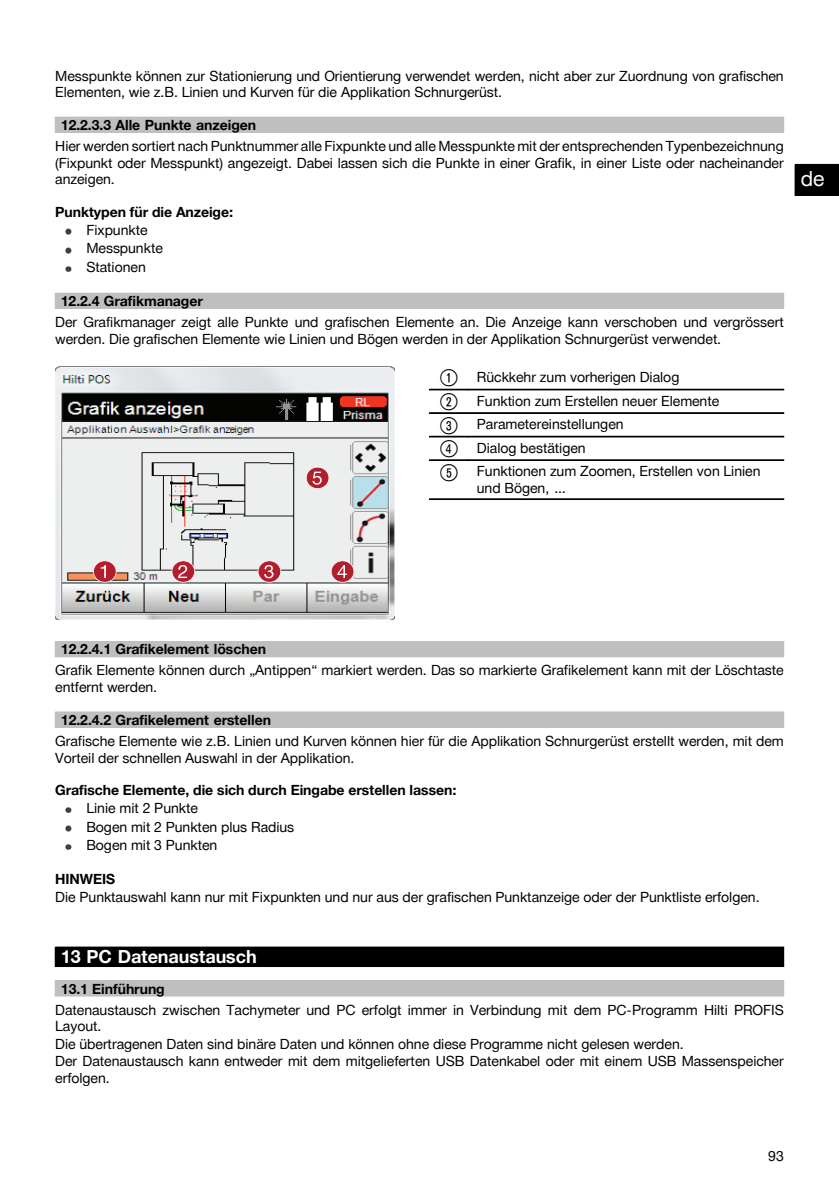
<style>
.page{position:relative;width:839px;height:1191px;background:#fff}
.page>*{position:absolute;margin:0;border:0;box-sizing:border-box;transform-origin:0 0}
.t1{font:21px "Hilti";color:#fff}
.t2{font:700 18px "Hilti";color:#fff}
.t3{font:14px/18.8px "Hilti";color:#000}
.t4{font:700 14px "Hilti";color:#000}
.s1{font-family:"KA15 positive";font-size:23px}
</style>
<div class="page">
<svg style="left:65px;top:228px;width:6px;height:7px"></svg>
<svg style="left:65px;top:247px;width:6px;height:7px"></svg>
<svg style="left:65px;top:266px;width:6px;height:6px"></svg>
<img style="left:55px;top:367px;width:340px;height:253px">
<svg style="left:306px;top:467px;width:23px;height:22px"></svg>
<svg style="left:93px;top:560px;width:24px;height:23px"></svg>
<svg style="left:172px;top:560px;width:23px;height:23px"></svg>
<svg style="left:258px;top:560px;width:23px;height:23px"></svg>
<svg style="left:331px;top:560px;width:23px;height:23px"></svg>
<svg style="left:65px;top:807px;width:6px;height:6px"></svg>
<svg style="left:65px;top:825px;width:6px;height:7px"></svg>
<svg style="left:65px;top:844px;width:6px;height:6px"></svg>
<div style="left:55px;top:117px;width:729px;height:15px;background:#bfbfbf"></div>
<div style="left:55px;top:293px;width:729px;height:15px;background:#bfbfbf"></div>
<hr style="left:429px;top:389px;width:39px;height:1px;background:#000">
<hr style="left:468px;top:389px;width:316px;height:1px;background:#000">
<hr style="left:429px;top:413px;width:355px;height:1px;background:#000">
<hr style="left:429px;top:436px;width:39px;height:1px;background:#000">
<hr style="left:468px;top:436px;width:316px;height:1px;background:#000">
<hr style="left:429px;top:460px;width:39px;height:1px;background:#000">
<hr style="left:468px;top:460px;width:316px;height:1px;background:#000">
<hr style="left:429px;top:499px;width:355px;height:1px;background:#000">
<div style="left:55px;top:641px;width:729px;height:16px;background:#bfbfbf"></div>
<div style="left:55px;top:712px;width:729px;height:15px;background:#bfbfbf"></div>
<div style="left:55px;top:947px;width:729px;height:19px;background:#000"></div>
<div style="left:55px;top:981px;width:729px;height:15px;background:#bfbfbf"></div>
<svg style="left:795px;top:195px;width:44px;height:1px"></svg>
<div style="left:795px;top:164px;width:44px;height:31px;background:#000"></div>
<p class="t3" style="left:55px;top:67px;width:730px;line-height:16.6px">Messpunkte können zur Stationierung und Orientierung verwendet werden, nicht aber zur Zuordnung von grafischen<br>Elementen, wie z.B. Linien und Kurven für die Applikation Schnurgerüst.</p>
<p class="t4" style="left:61px;top:117px;width:197px">12.2.3.3 Alle Punkte anzeigen</p>
<p class="t3" style="left:55px;top:138px;width:730px;line-height:16.8px;text-align:justify">Hier werden sortiert nach Punktnummer alle Fixpunkte und alle Messpunkte mit der entsprechenden Typenbezeichnung (Fixpunkt oder Messpunkt) angezeigt. Dabei lassen sich die Punkte in einer Grafik, in einer Liste oder nacheinander anzeigen.</p>
<p class="t4" style="left:55px;top:204px;width:179px">Punktypen für die Anzeige:</p>
<p class="t3" style="left:86px;top:220px;width:78px">Fixpunkte<br>Messpunkte<br>Stationen</p>
<p class="t4" style="left:61px;top:293px;width:144px">12.2.4 Grafikmanager</p>
<p class="t3" style="left:55px;top:314px;width:730px;line-height:16.6px">Der Grafikmanager zeigt alle Punkte und grafischen Elemente an. Die Anzeige kann verschoben und vergrössert werden. Die grafischen Elemente wie Linien und Bögen werden in der Applikation Schnurgerüst verwendet.</p>
<p class="t3" style="left:440px;top:366px;width:322px;line-height:23.6px"><span class="s1">@</span> Rückkehr zum vorherigen Dialog<br><span class="s1">;</span> Funktion zum Erstellen neuer Elemente<br><span class="s1">=</span> Parametereinstellungen<br><span class="s1">%</span> Dialog bestätigen<br><span class="s1">&amp;</span> Funktionen zum Zoomen, Erstellen von Linien</p>
<p class="t3" style="left:477px;top:479px;width:92px">und Bögen, …</p>
<h1 class="t1" style="left:801px;top:166px;width:25px">de</h1>
<p class="t4" style="left:61px;top:641px;width:207px">12.2.4.1 Grafikelement löschen</p>
<p class="t3" style="left:55px;top:662px;width:730px;line-height:16.6px">Grafik Elemente können durch „Antippen“ markiert werden. Das so markierte Grafikelement kann mit der Löschtaste entfernt werden.</p>
<p class="t4" style="left:61px;top:712px;width:212px">12.2.4.2 Grafikelement erstellen</p>
<p class="t3" style="left:55px;top:732px;width:730px;line-height:16.8px">Grafische Elemente wie z.B. Linien und Kurven können hier für die Applikation Schnurgerüst erstellt werden, mit dem<br>Vorteil der schnellen Auswahl in der Applikation.</p>
<p class="t4" style="left:55px;top:782px;width:403px">Grafische Elemente, die sich durch Eingabe erstellen lassen:</p>
<p class="t3" style="left:86px;top:798px;width:209px">Linie mit 2 Punkte<br>Bogen mit 2 Punkten plus Radius<br>Bogen mit 3 Punkten</p>
<p class="t4" style="left:55px;top:871px;width:62px">HINWEIS</p>
<p class="t3" style="left:55px;top:887px;width:706px">Die Punktauswahl kann nur mit Fixpunkten und nur aus der grafischen Punktanzeige oder der Punktliste erfolgen.</p>
<p class="t2" style="left:61px;top:946px;width:197px">13 PC Datenaustausch</p>
<p class="t4" style="left:61px;top:980px;width:105px">13.1 Einführung</p>
<p class="t3" style="left:55px;top:1001px;width:730px;line-height:17.2px">Datenaustausch zwischen Tachymeter und PC erfolgt immer in Verbindung mit dem PC-Programm Hilti PROFIS Layout.<br>Die übertragenen Daten sind binäre Daten und können ohne diese Programme nicht gelesen werden.<br>Der Datenaustausch kann entweder mit dem mitgelieferten USB Datenkabel oder mit einem USB Massenspeicher erfolgen.</p>
<p class="t3" style="left:768px;top:1147px;width:17px">93</p>
</div>
